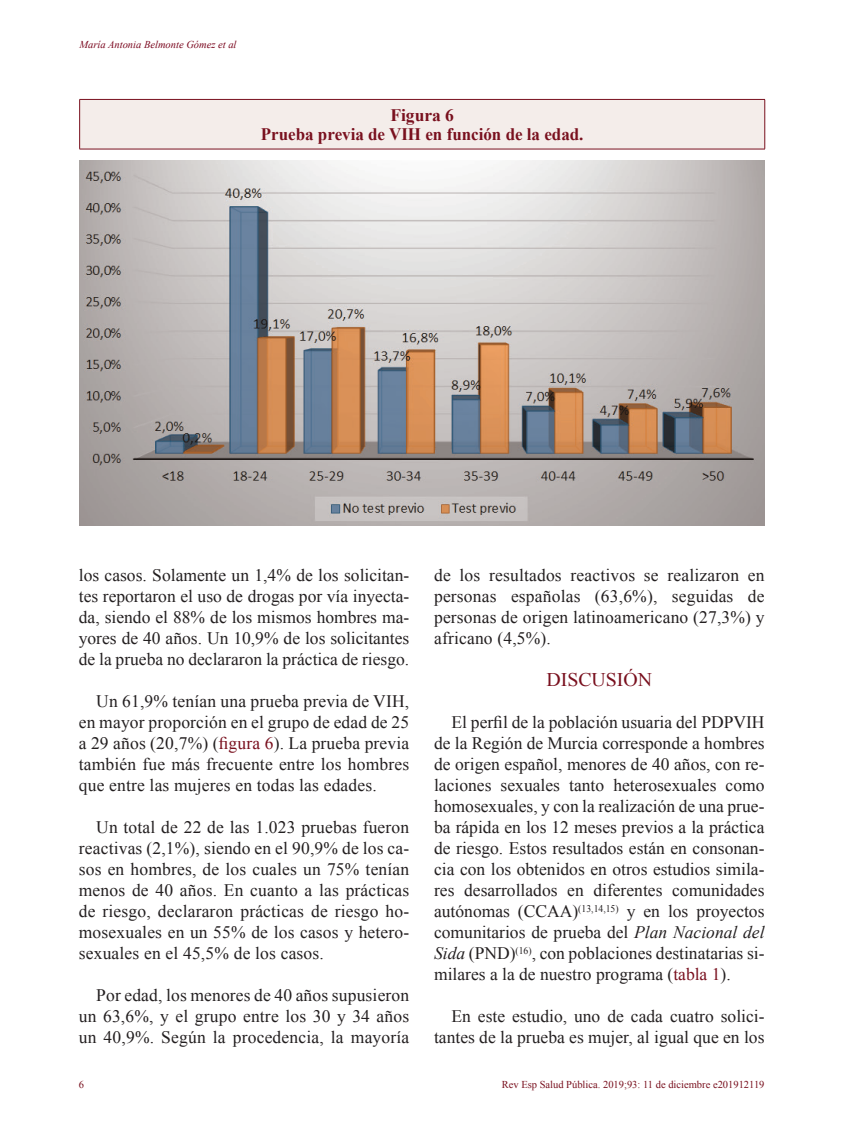
<style>
.page{position:relative;width:844px;height:1141px;background:#fff}
.page>*{position:absolute;margin:0;border:0;box-sizing:border-box;transform-origin:0 0}
.TITULILLO_TXT{font:19.25px "Times New Roman";color:#79101e}
.TEXTO_SANGRADO{font:17.5px/21px "Times New Roman";letter-spacing:.01em;color:#231f20;text-align:justify}
.t1{font:700 17.5px/19.2px "Times New Roman";color:#79101e;text-align:center}
.t2{font:10.5px "Times New Roman";color:#79101e}
.t3{font:italic 10.5px "Times New Roman";color:#7a071e}
.s1{color:#79101e}
.s2{font-style:italic}
</style>
<div class="page">
<div style="left:80px;top:99px;width:684px;height:50px;background:#f4edea"></div>
<hr style="left:79px;top:100px;width:1px;height:49px;background:#79101e">
<hr style="left:764px;top:100px;width:1px;height:49px;background:#79101e">
<hr style="left:79px;top:99px;width:685px;height:1px;background:#79101e">
<hr style="left:79px;top:149px;width:685px;height:1px;background:#79101e">
<img style="left:80px;top:160px;width:684px;height:366px">
<p class="t3" style="left:79px;top:38px;width:159px">María Antonia Belmonte Gómez et al</p>
<p class="t1" style="left:261px;top:105px;width:324px">Figura 6<br>Prueba previa de VIH en función de la edad.</p>
<p class="TEXTO_SANGRADO" style="left:79px;top:565px;width:332px">los casos. Solamente un 1,4% de los solicitan&shy;tes reportaron el uso de drogas por vía inyecta&shy;da, siendo el 88% de los mismos hombres ma&shy;yores de 40 años. Un 10,9% de los solicitantes de la prueba no declararon la práctica de riesgo.</p>
<p class="TEXTO_SANGRADO" style="left:79px;top:691px;width:332px;text-indent:17px">Un 61,9% tenían una prueba previa de VIH, en mayor proporción en el grupo de edad de 25 a 29 años (20,7%) (<span class="s1">figura 6</span>). La prueba previa también fue más frecuente entre los hombres que entre las mujeres en todas las edades.</p>
<p class="TEXTO_SANGRADO" style="left:79px;top:817px;width:332px;text-indent:17px">Un total de 22 de las 1.023 pruebas fueron reactivas (2,1%), siendo en el 90,9% de los ca&shy;sos en hombres, de los cuales un 75% tenían menos de 40 años. En cuanto a las prácticas de riesgo, declararon prácticas de riesgo ho&shy;mosexuales en un 55% de los casos y hetero&shy;sexuales en el 45,5% de los casos.</p>
<p class="TEXTO_SANGRADO" style="left:79px;top:985px;width:332px;text-indent:17px">Por edad, los menores de 40 años supusieron un 63,6%, y el grupo entre los 30 y 34 años un 40,9%. Según la procedencia, la mayoría</p>
<p class="TEXTO_SANGRADO" style="left:434px;top:565px;width:332px">de los resultados reactivos se realizaron en personas españolas (63,6%), seguidas de personas de origen latinoamericano (27,3%) y africano (4,5%).</p>
<h2 class="TITULILLO_TXT" style="left:546px;top:667px;width:107px">DISCUSIÓN</h2>
<p class="TEXTO_SANGRADO" style="left:434px;top:712px;width:332px;text-indent:17px">El perfil de la población usuaria del PDPVIH de la Región de Murcia corresponde a hombres de origen español, menores de 40 años, con re&shy;laciones sexuales tanto heterosexuales como homosexuales, y con la realización de una prue&shy;ba rápida en los 12 meses previos a la práctica de riesgo. Estos resultados están en consonan&shy;cia con los obtenidos en otros estudios simila&shy;res desarrollados en diferentes comunidades autónomas (CCAA)<sup>(13,14,15)</sup> y en los proyectos comunitarios de prueba del <span class="s2">Plan Nacional del Sida</span> (PND)<sup>(16)</sup>, con poblaciones destinatarias si&shy;milares a la de nuestro programa (<span class="s1">tabla 1</span>).</p>
<p class="TEXTO_SANGRADO" style="left:434px;top:1006px;width:332px;text-align:right">En este estudio, uno de cada cuatro solici&shy;tantes de la prueba es mujer, al igual que en los</p>
<p class="t2" style="left:79px;top:1077px;width:7px">6</p>
<p class="t2" style="left:501px;top:1077px;width:264px">Rev Esp Salud Pública. 2019;93: 11 de diciembre e201912119</p>
</div>
